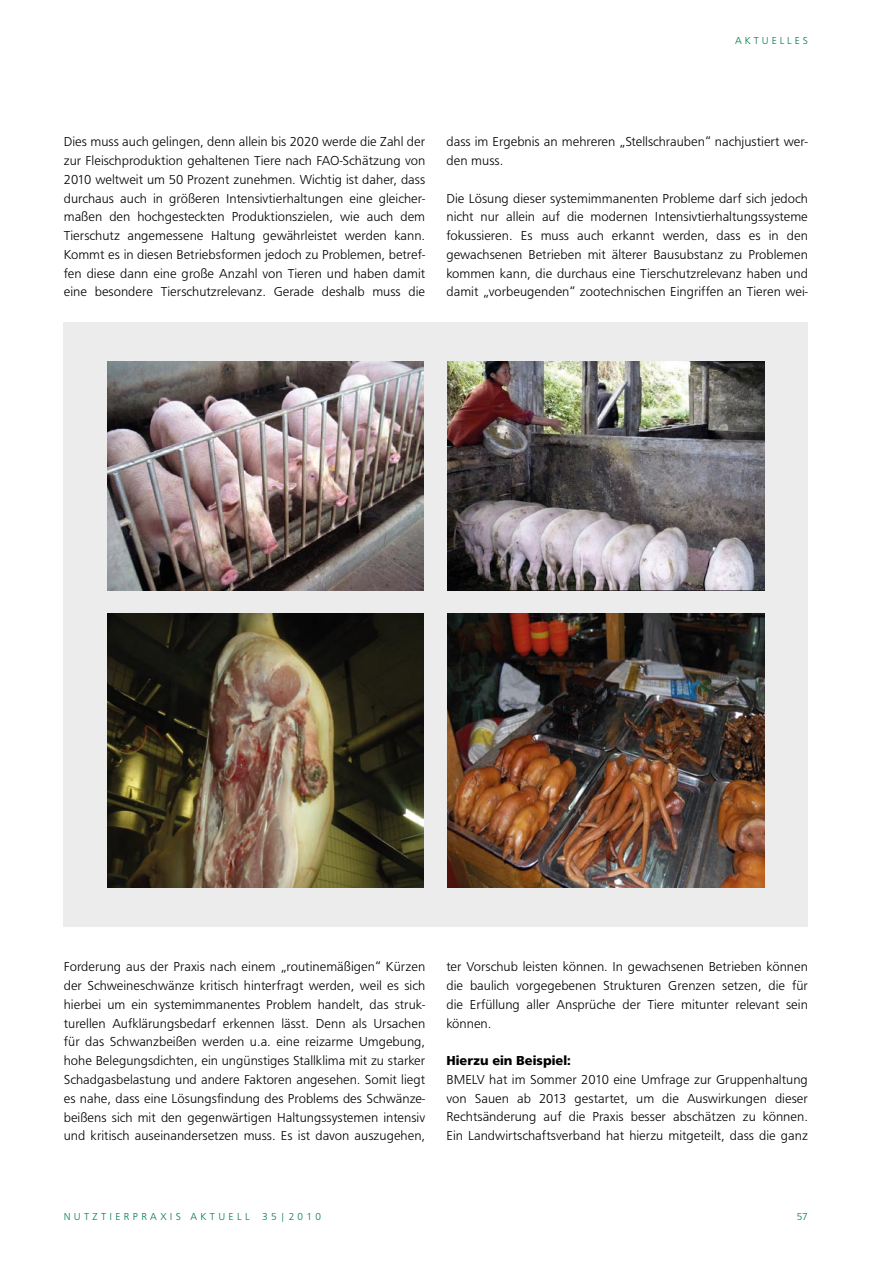
<style>
.page{position:relative;width:893px;height:1263px;background:#fff}
.page>*{position:absolute;margin:0;border:0;box-sizing:border-box;transform-origin:0 0}
.t1{font:300 13.5px/18.8px "Frutus T";color:#000;text-align:justify}
.t2{font:700 13.5px "Frutus T";color:#000}
.t3{font:300 10.5px "Frutus T";color:#007c47}
</style>
<div class="page">
<div style="left:64px;top:322px;width:744px;height:604px;background:#ececec"></div>
<img style="left:447px;top:614px;width:318px;height:274px">
<img style="left:107px;top:614px;width:317px;height:274px">
<img style="left:447px;top:361px;width:318px;height:230px">
<img style="left:107px;top:361px;width:317px;height:230px">
<p class="t3" style="left:735px;top:35px;width:74px">A K T U E L L E S</p>
<p class="t1" style="left:64px;top:132px;width:363px">Dies muss auch gelingen, denn allein bis 2020 werde die Zahl der zur Fleischproduktion gehaltenen Tiere nach FAO-Schätzung von 2010 weltweit um 50 Prozent zunehmen. Wichtig ist daher, dass durchaus auch in größeren Intensivtierhaltungen eine gleicher&shy;maßen den hochgesteckten Produktionszielen, wie auch dem Tierschutz angemessene Haltung gewährleistet werden kann.<br>Kommt es in diesen Betriebsformen jedoch zu Problemen, betref&shy;fen diese dann eine große Anzahl von Tieren und haben damit eine besondere Tierschutzrelevanz. Gerade deshalb muss die</p>
<p class="t1" style="left:446px;top:132px;width:363px">dass im Ergebnis an mehreren „Stellschrauben“ nachjustiert wer&shy;den muss.</p>
<p class="t1" style="left:446px;top:188px;width:363px">Die Lösung dieser systemimmanenten Probleme darf sich jedoch nicht nur allein auf die modernen Intensivtierhaltungssysteme fokussieren. Es muss auch erkannt werden, dass es in den gewachsenen Betrieben mit älterer Bausubstanz zu Problemen kommen kann, die durchaus eine Tierschutzrelevanz haben und damit „vorbeugenden“ zootechnischen Eingriffen an Tieren wei-</p>
<p class="t1" style="left:64px;top:957px;width:363px">Forderung aus der Praxis nach einem „routinemäßigen“ Kürzen der Schweineschwänze kritisch hinterfragt werden, weil es sich hierbei um ein systemimmanentes Problem handelt, das struk&shy;turellen Aufklärungsbedarf erkennen lässt. Denn als Ursachen für das Schwanzbeißen werden u.a. eine reizarme Umgebung, hohe Belegungsdichten, ein ungünstiges Stallklima mit zu starker Schadgasbelastung und andere Faktoren angesehen. Somit liegt es nahe, dass eine Lösungsfindung des Problems des Schwänze&shy;beißens sich mit den gegenwärtigen Haltungssystemen intensiv und kritisch auseinandersetzen muss. Es ist davon auszugehen,</p>
<p class="t1" style="left:446px;top:957px;width:363px">ter Vorschub leisten können. In gewachsenen Betrieben können die baulich vorgegebenen Strukturen Grenzen setzen, die für die Erfüllung aller Ansprüche der Tiere mitunter relevant sein können.</p>
<p class="t2" style="left:446px;top:1053px;width:126px">Hierzu ein Beispiel:</p>
<p class="t1" style="left:446px;top:1070px;width:363px">BMELV hat im Sommer 2010 eine Umfrage zur Gruppenhaltung von Sauen ab 2013 gestartet, um die Auswirkungen dieser Rechtsänderung auf die Praxis besser abschätzen zu können.<br>Ein Landwirtschaftsverband hat hierzu mitgeteilt, dass die ganz</p>
<p class="t3" style="left:64px;top:1210px;width:259px">N U T Z T I E R P R A X I S A K T U E L L 3 5 | 2 0 1 0</p>
<p class="t3" style="left:797px;top:1210px;width:13px">57</p>
</div>
